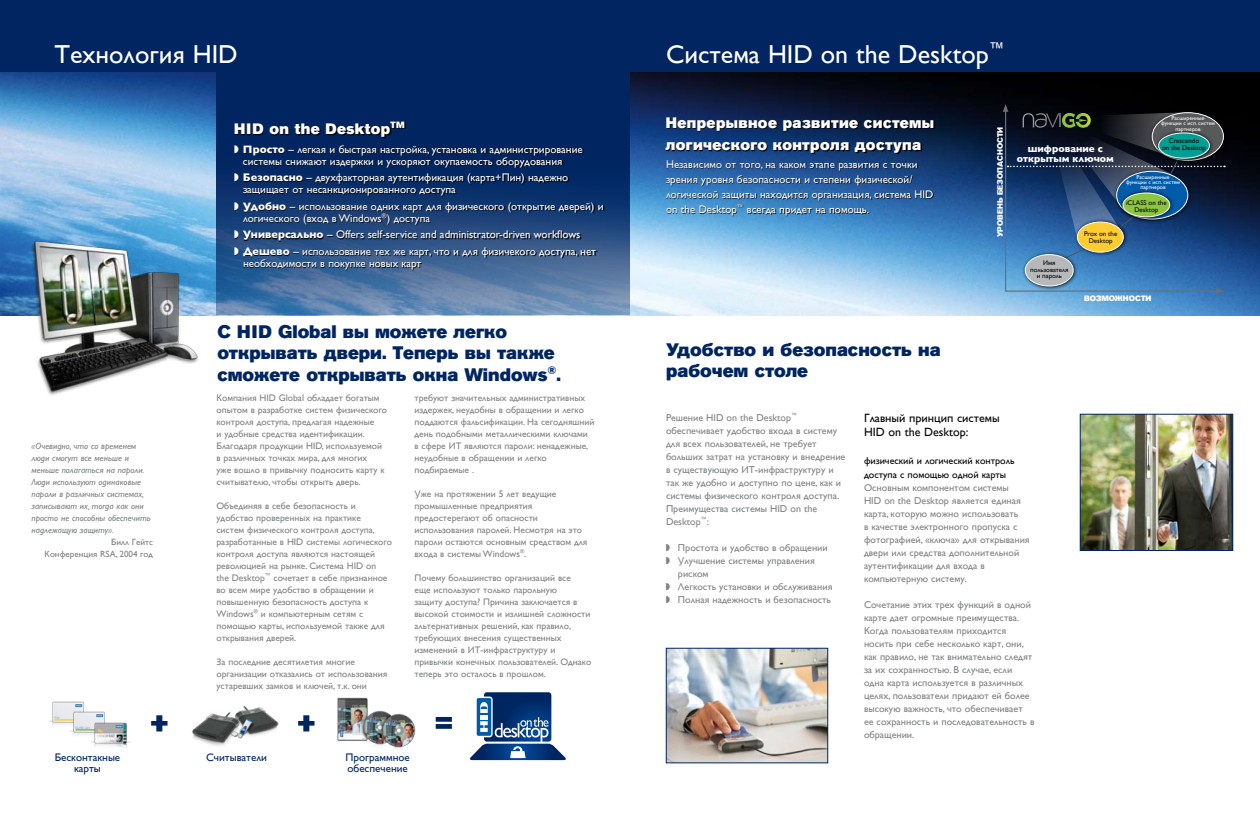
<style>
.page{position:relative;width:1260px;height:828px;background:#fff}
.page>*{position:absolute;margin:0;border:0;box-sizing:border-box;transform-origin:0 0}
.t1{font:26px "Gill Sans";color:#fff}
.t2{font:18px/21.6px "Akzidenz Grotesk Pro Super";color:#002561}
.t3{font:15px/22px "Akzidenz Grotesk Pro Super";letter-spacing:.02em;color:#fff}
.t4{font:12px/14px "Gill Sans";color:#000}
.t5{font:11px/15px "Gill Sans";color:#fff}
.t6{font:11px/11px "Gill Sans";color:#002561;text-align:center}
.t7{font:10px/13px "Gill Sans";color:#808285}
.t8{font:10px/14px "Gill Sans";color:#000}
.t9{font:700 9.9px/9.9px "Gill Sans";color:#fff;text-align:center}
.t10{font:9.5px/12px "Gill Sans";color:#808285}
.t11{font:italic 9px/12px "Gill Sans";color:#7e8082}
.t12{font:9px/12px "Gill Sans";color:#7e8082;text-align:right}
.t13{font:7.7px "Akzidenz Grotesk Pro Super";color:#fff}
.t14{font:6.9px/6.9px "Gill Sans";color:#000;text-align:center}
.t15{font:5.7px/5px "Gill Sans";color:#fff;text-align:center}
.s1{font-weight:700}
</style>
<div class="page">
<img style="left:0;top:72px;width:1260px;height:243px">
<svg style="left:216px;top:72px;width:414px;height:243px;background:#1a3f76"></svg>
<div style="left:0;top:0;width:1260px;height:72px;background:#002561"></div>
<svg style="left:667px;top:118px;width:295px;height:44px;background:#0b264f"></svg>
<svg style="left:667px;top:161px;width:287px;height:88px;background:#3b76ae"></svg>
<img style="left:668px;top:650px;width:158px;height:111px">
<div style="left:666px;top:648px;width:162px;height:115px;border:1px solid #002561"></div>
<img style="left:1082px;top:416px;width:149px;height:133px">
<div style="left:1080px;top:414px;width:153px;height:137px;border:1px solid #002561"></div>
<img style="left:18px;top:224px;width:189px;height:171px">
<svg style="left:470px;top:692px;width:96px;height:68px"></svg>
<img style="left:49px;top:702px;width:42px;height:24px">
<img style="left:66px;top:712px;width:46px;height:24px">
<img style="left:87px;top:723px;width:43px;height:25px">
<img style="left:337px;top:697px;width:79px;height:52px">
<img style="left:192px;top:705px;width:87px;height:41px">
<svg style="left:151px;top:715px;width:17px;height:16px"></svg>
<svg style="left:298px;top:715px;width:17px;height:16px"></svg>
<svg style="left:436px;top:717px;width:16px;height:12px"></svg>
<svg style="left:235px;top:123px;width:213px;height:22px;background:#001d4d"></svg>
<svg style="left:235px;top:146px;width:383px;height:147px;background:#1f4070"></svg>
<hr style="left:1005px;top:290px;width:213px;height:2px;background:#6d6f71">
<svg style="left:1216px;top:288px;width:8px;height:6px"></svg>
<svg style="left:1021px;top:270px;width:61px;height:24px"></svg>
<div style="left:1025px;top:255px;width:48px;height:31px;background:#b6b8ba;border-radius:50%"></div>
<div style="left:1025px;top:254px;width:48px;height:32px;border:1px solid #fff;border-radius:50%"></div>
<div style="left:1148px;top:109px;width:84px;height:59px;background:#000"></div>
<hr style="left:1005px;top:110px;width:1px;height:181px;background:#6d6f71">
<svg style="left:1003px;top:104px;width:222px;height:166px;background:#2d4b65"></svg>
<svg style="left:234px;top:145px;width:4px;height:8px"></svg>
<svg style="left:234px;top:174px;width:4px;height:8px"></svg>
<svg style="left:234px;top:202px;width:4px;height:8px"></svg>
<svg style="left:234px;top:231px;width:4px;height:8px"></svg>
<svg style="left:234px;top:247px;width:4px;height:8px"></svg>
<h1 class="t1" style="left:54px;top:39px;width:185px">Технология HID</h1>
<h3 class="t3" style="left:234px;top:118px;width:172px">HID on the Desktop<sup>TM</sup></h3>
<p class="t5" style="left:243px;top:143px;width:341px;line-height:12px"><span class="s1">Просто</span> – легкая и быстрая настройка, установка и администрирование системы снижают издержки и ускоряют окупаемость оборудования</p>
<p class="t5" style="left:243px;top:172px;width:327px;line-height:12px"><span class="s1">Безопасно</span> – двухфакторная аутентификация (карта+Пин) надежно защищает от несанкционированного доступа</p>
<p class="t5" style="left:243px;top:200px;width:362px;line-height:12px"><span class="s1">Удобно</span> – использование одних карт для физического (открытие дверей) и логического (вход в Windows<sup>®</sup>) доступа</p>
<p class="t5" style="left:243px;top:226px;width:355px;line-height:16.5px"><span class="s1">Универсально</span> – Offers self-service and administrator-driven workflows<br><span class="s1">Дешево</span> – использование тех же карт, что и для физичекого доступа, нет</p>
<p class="t5" style="left:243px;top:256px;width:180px">необходимости в покупке новых карт</p>
<p class="t11" style="left:32px;top:440px;width:121px">«Очевидно, что со временем люди смогут все меньше и меньше полагаться на пароли.<br>Люди используют одинаковые пароли в различных системах, записывают их, тогда как они просто не способны обеспечить надлежащую защиту».</p>
<p class="t12" style="left:45px;top:536px;width:110px">Билл Гейтс<br>Конференция RSA, 2004 год</p>
<h2 class="t2" style="left:217px;top:320px;width:345px">С HID Global вы можете легко открывать двери. Теперь вы также сможете открывать окна Windows<sup>®</sup>.</h2>
<p class="t10" style="left:216px;top:391px;width:172px">Компания HID Global обладает богатым опытом в разработке систем физического контроля доступа, предлагая надежные<br>и удобные средства идентификации.<br>Благодаря продукции HID, используемой в различных точках мира, для многих<br>уже вошло в привычку подносить карту к считывателю, чтобы открыть дверь.</p>
<p class="t10" style="left:216px;top:499px;width:177px">Объединяя в себе безопасность и удобство проверенных на практике<br>систем физического контроля доступа, разработанные в HID системы логического контроля доступа являются настоящей революцией на рынке. Система HID on<br>the Desktop<sup>™</sup> сочетает в себе признанное во всем мире удобство в обращении и повышенную безопасность доступа к Windows<sup>®</sup> и компьютерным сетям с помощью карты, используемой также для открывания дверей.</p>
<p class="t10" style="left:217px;top:655px;width:172px">За последние десятилетия многие организации отказались от использования устаревших замков и ключей, т.к. они</p>
<p class="t10" style="left:415px;top:391px;width:181px">требуют значительных административных издержек, неудобны в обращении и легко поддаются фальсификации. На сегодняшний день подобными металлическими ключами<br>в сфере ИТ являются пароли: ненадежные, неудобные в обращении и легко подбираемые .</p>
<p class="t10" style="left:415px;top:487px;width:174px">Уже на протяжении 5 лет ведущие промышленные предприятия предостерегают об опасности использования паролей. Несмотря на это пароли остаются основным средством для входа в системы Windows<sup>®</sup>.</p>
<p class="t10" style="left:415px;top:571px;width:178px">Почему большинство организаций все<br>еще используют только парольную<br>защиту доступа? Причина заключается в высокой стоимости и излишней сложности альтернативных решений, как правило, требующих внесения существенных изменений в ИТ-инфраструктуру и привычки конечных пользователей. Однако теперь это осталось в прошлом.</p>
<p class="t6" style="left:55px;top:752px;width:67px">Бесконтакные карты</p>
<p class="t6" style="left:206px;top:752px;width:62px">Считыватели</p>
<p class="t6" style="left:346px;top:752px;width:66px;text-align:left">Программное обеспечение</p>
<h1 class="t1" style="left:666px;top:39px;width:340px">Система HID on the Desktop<sup>™</sup></h1>
<h3 class="t3" style="left:666px;top:112px;width:270px">Непрерывное развитие системы логического контроля доступа</h3>
<p class="t5" style="left:666px;top:157px;width:269px">Независимо от того, на каком этапе развития с точки зрения уровня безопасности и степени физической/ логической защиты находится организация, система HID on the Desktop<sup>™</sup> всегда придет на помощь.</p>
<h2 class="t2" style="left:666px;top:338px;width:276px">Удобство и безопасность на рабочем столе</h2>
<p class="t13" style="left:995px;top:237px;width:112px;rotate:-90deg">УРОВЕНЬ БЕЗОПАСНОСТИ</p>
<p class="t9" style="left:1017px;top:143px;width:99px">шифрование с открытым ключом</p>
<p class="t14" style="left:1030px;top:259px;width:40px">Имя пользователя и пароль</p>
<p class="t14" style="left:1084px;top:230px;width:35px">Prox on the<br>Desktop</p>
<p class="t15" style="left:1161px;top:116px;width:55px">Расширенные функции с исп. систем партнеров</p>
<p class="t14" style="left:1162px;top:137px;width:45px">Crescendo<br>on the Desktop</p>
<p class="t15" style="left:1126px;top:174px;width:55px">Расширенные функции с исп. систем партнеров</p>
<p class="t14" style="left:1126px;top:199px;width:42px">iCLASS on the<br>Desktop</p>
<p class="t13" style="left:1084px;top:293px;width:69px">ВОЗМОЖНОСТИ</p>
<p class="t7" style="left:666px;top:411px;width:181px">Решение HID on the Desktop<sup>™ </sup>обеспечивает удобство входа в систему для всех пользователей, не требует больших затрат на установку и внедрение в существующую ИТ-инфраструктуру и так же удобно и доступно по цене, как и системы физического контроля доступа.<br>Преимущества системы HID on the Desktop<sup>™</sup>:</p>
<p class="t7" style="left:678px;top:541px;width:156px">Простота и удобство в обращении<br>Улучшение системы управления риском<br>Легкость установки и обслуживания<br>Полная надежность и безопасность</p>
<p class="t4" style="left:864px;top:411px;width:137px">Главный принцип системы<br>HID on the Desktop:</p>
<p class="t8" style="left:864px;top:454px;width:152px">физический и логический контроль доступа с помощью одной карты</p>
<p class="t7" style="left:864px;top:481px;width:167px">Основным компонентом системы<br>HID on the Desktop является единая карта, которую можно использовать<br>в качестве электронного пропуска с фотографией, «ключа» для открывания двери или средства дополнительной аутентификации для входа в компьютерную систему.</p>
<p class="t7" style="left:864px;top:598px;width:172px">Сочетание этих трех функций в одной карте дает огромные преимущества.<br>Когда пользователям приходится носить при себе несколько карт, они, как правило, не так внимательно следят за их сохранностью. В случае, если одна карта используется в различных целях, пользователи придают ей более высокую важность, что обеспечивает ее сохранность и последовательность в обращении.</p>
</div>
